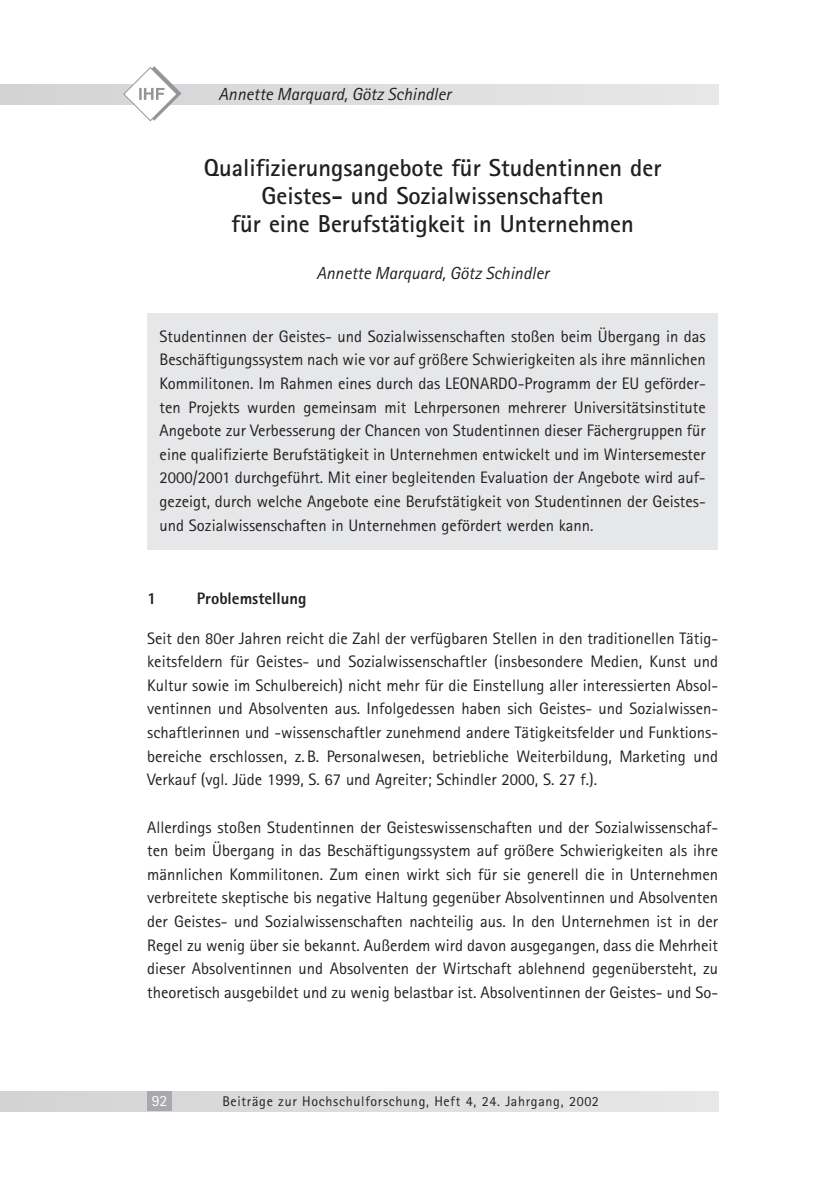
<style>
.page{position:relative;width:818px;height:1190px;background:#fff}
.page>*{position:absolute;margin:0;border:0;box-sizing:border-box;transform-origin:0 0}
.t1{font:700 24.5px/28px "Rotis Sans Serif";color:#231f20;text-align:center}
.t2{font:italic 17.5px "Rotis Sans Serif";color:#231f20}
.t3{font:16.62px/23.6px "Rotis Sans Serif";color:#231f20;text-align:justify}
.t4{font:800 16.62px "Rotis Sans Serif";color:#231f20}
.t5{font:15.75px "Rotis Sans Serif";color:#fff}
.t6{font:14px "Rotis Sans Serif";letter-spacing:.05em;color:#231f20}
</style>
<div class="page">
<div style="left:147px;top:314px;width:571px;height:236px;background:#e6e7e8"></div>
<div style="left:0;top:1091px;width:718px;height:20px;background:#dcddde"></div>
<div style="left:0;top:84px;width:718px;height:20px;background:#dddedf"></div>
<div style="left:147px;top:1091px;width:25px;height:20px;background:#a7a9ac"></div>
<svg style="left:123px;top:66px;width:58px;height:56px"></svg>
<p class="t2" style="left:218px;top:88px;width:234px">Annette Marquard, Götz Schindler</p>
<h1 class="t1" style="left:204px;top:156px;width:459px">Qualifizierungsangebote für Studentinnen der<br>Geistes- und Sozialwissenschaften<br>für eine Berufstätigkeit in Unternehmen</h1>
<p class="t2" style="left:316px;top:267px;width:234px">Annette Marquard, Götz Schindler</p>
<p class="t3" style="left:159px;top:326px;width:547px">Studentinnen der Geistes- und Sozialwissenschaften stoßen beim Übergang in das Beschäftigungssystem nach wie vor auf größere Schwierigkeiten als ihre männlichen Kommilitonen. Im Rahmen eines durch das LEONARDO-Programm der EU geförder&shy;ten Projekts wurden gemeinsam mit Lehrpersonen mehrerer Universitätsinstitute Angebote zur Verbesserung der Chancen von Studentinnen dieser Fächergruppen für eine qualifizierte Berufstätigkeit in Unternehmen entwickelt und im Wintersemester 2000/2001 durchgeführt. Mit einer begleitenden Evaluation der Angebote wird auf&shy;gezeigt, durch welche Angebote eine Berufstätigkeit von Studentinnen der Geistes&shy;und Sozialwissenschaften in Unternehmen gefördert werden kann.</p>
<p class="t4" style="left:147px;top:592px;width:11px">1</p>
<p class="t4" style="left:197px;top:592px;width:111px">Problemstellung</p>
<p class="t3" style="left:147px;top:628px;width:572px">Seit den 80er Jahren reicht die Zahl der verfügbaren Stellen in den traditionellen Tätig&shy;keitsfeldern für Geistes- und Sozialwissenschaftler (insbesondere Medien, Kunst und Kultur sowie im Schulbereich) nicht mehr für die Einstellung aller interessierten Absol&shy;ventinnen und Absolventen aus. Infolgedessen haben sich Geistes- und Sozialwissen&shy;schaftlerinnen und -wissenschaftler zunehmend andere Tätigkeitsfelder und Funktions&shy;bereiche erschlossen, z.B. Personalwesen, betriebliche Weiterbildung, Marketing und Verkauf (vgl. Jüde 1999, S. 67 und Agreiter; Schindler 2000, S. 27 f.).</p>
<p class="t3" style="left:147px;top:817px;width:572px">Allerdings stoßen Studentinnen der Geisteswissenschaften und der Sozialwissenschaf&shy;ten beim Übergang in das Beschäftigungssystem auf größere Schwierigkeiten als ihre männlichen Kommilitonen. Zum einen wirkt sich für sie generell die in Unternehmen verbreitete skeptische bis negative Haltung gegenüber Absolventinnen und Absolventen der Geistes- und Sozialwissenschaften nachteilig aus. In den Unternehmen ist in der Regel zu wenig über sie bekannt. Außerdem wird davon ausgegangen, dass die Mehrheit dieser Absolventinnen und Absolventen der Wirtschaft ablehnend gegenübersteht, zu theoretisch ausgebildet und zu wenig belastbar ist. Absolventinnen der Geistes- und So-</p>
<p class="t5" style="left:152px;top:1095px;width:17px">92</p>
<p class="t6" style="left:222px;top:1096px;width:378px">Beiträge zur Hochschulforschung, Heft 4, 24. Jahrgang, 2002</p>
</div>
